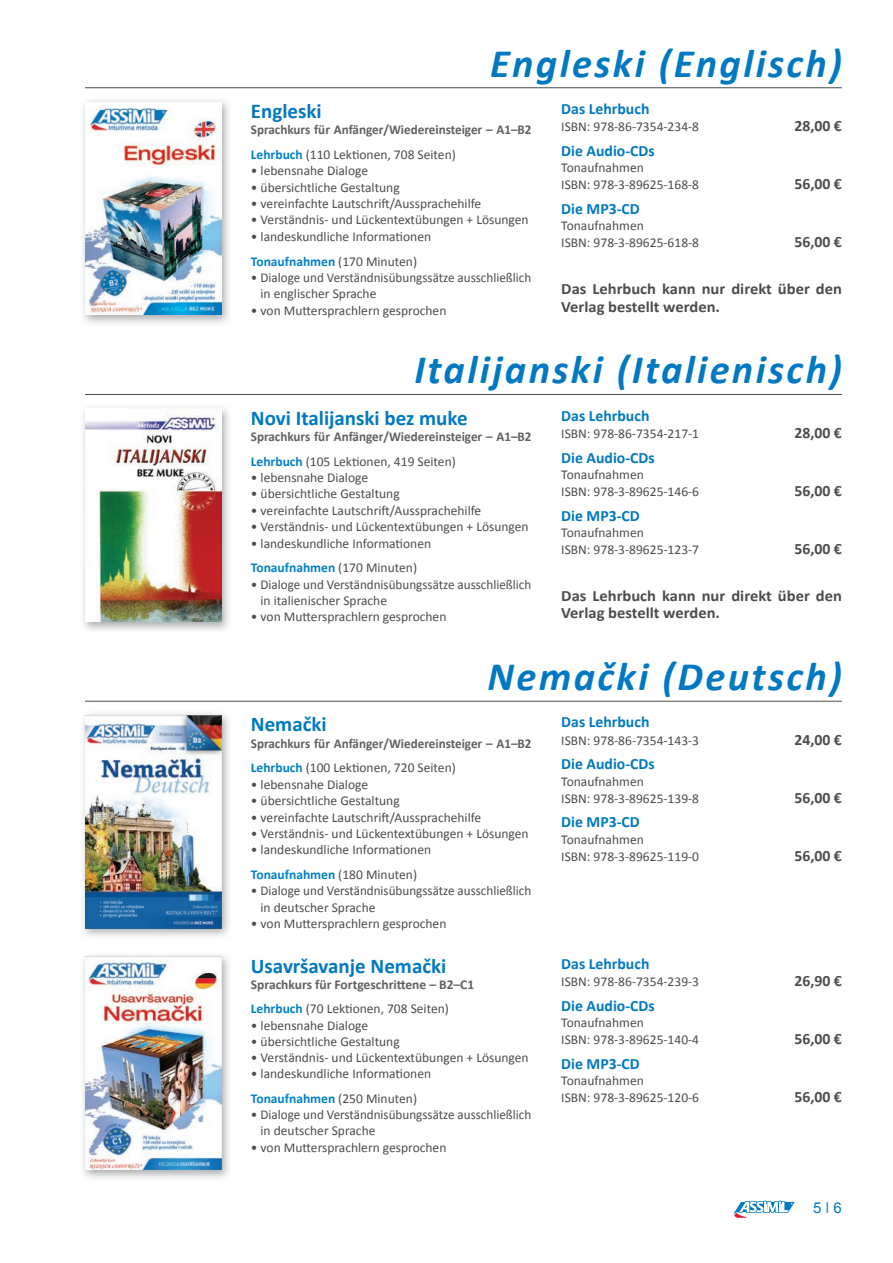
<style>
.page{position:relative;width:893px;height:1263px;background:#fff}
.page>*{position:absolute;margin:0;border:0;box-sizing:border-box;transform-origin:0 0}
.t1{font:italic 700 40.5px "Calibri";letter-spacing:.06em;color:#0079c2}
.t2{font:700 21px "Calibri";color:#0079c2}
.t3{font:700 15.75px "Calibri";color:#0079c2}
.t4{font:700 15.75px/17.2px "Calibri";color:#4b4c4d;scale:1.05 1}
.t5{font:700 15.75px "Calibri";color:#4b4c4d}
.t6{font:15px "Arial";color:#0079c2}
.t7{font:13.5px/17.2px "Calibri";color:#4b4c4d}
.t8{font:700 13.5px/24.9px "Calibri";color:#606063}
.s1{color:#0080c6}
.s2{font-weight:400;color:#4b4c4d}
.s3{font-weight:700;color:#0080c6}
</style>
<div class="page">
<svg style="left:734px;top:1200px;width:60px;height:18px"></svg>
<img style="left:83px;top:100px;width:146px;height:224px">
<div style="left:85px;top:102px;width:136px;height:213px;background:#fff"></div>
<img style="left:85px;top:108px;width:136px;height:207px">
<hr style="left:85px;top:87px;width:757px;height:1px;background:#4b4c4d">
<img style="left:83px;top:407px;width:146px;height:224px">
<img style="left:85px;top:409px;width:136px;height:212px">
<hr style="left:85px;top:394px;width:757px;height:1px;background:#4b4c4d">
<img style="left:83px;top:955px;width:146px;height:224px">
<img style="left:85px;top:957px;width:136px;height:212px">
<img style="left:83px;top:713px;width:146px;height:224px">
<img style="left:85px;top:715px;width:136px;height:213px">
<hr style="left:85px;top:701px;width:757px;height:1px;background:#4b4c4d">
<h1 class="t1" style="left:490px;top:38px;width:353px">Engleski (Englisch)</h1>
<h2 class="t2" style="left:251px;top:97px;width:72px">Engleski</h2>
<p class="t8" style="left:251px;top:117px;width:282px">Sprachkurs für Anfänger/Wiedereinsteiger – A1–B2<br><span class="s1">Lehrbuch</span> <span class="s2">(110 Lektionen, 708 Seiten)</span></p>
<p class="t7" style="left:251px;top:162px;width:119px">• lebensnahe Dialoge</p>
<p class="t7" style="left:251px;top:179px;width:150px">• übersicht liche Gestaltung</p>
<p class="t7" style="left:251px;top:195px;width:232px">• vereinfachte Lautschrift/Aussprachehilfe</p>
<p class="t7" style="left:251px;top:211px;width:279px">• Verständnis- und Lückentextübungen + Lösungen</p>
<p class="t7" style="left:251px;top:224px;width:182px;line-height:24.9px">• landeskundliche Informationen<br><span class="s3">Tonaufnahmen</span> (170 Minuten)</p>
<p class="t7" style="left:261px;top:269px;width:272px;line-height:16.4px;text-indent:-10px">• Dialoge und Verständnisübungssätze ausschließlich in englischer Sprache</p>
<p class="t7" style="left:251px;top:302px;width:197px">• von Muttersprachlern gesprochen</p>
<p class="t3" style="left:561px;top:99px;width:90px">Das Lehrbuch</p>
<p class="t7" style="left:561px;top:118px;width:139px">ISBN: 978-86-7354-234-8</p>
<p class="t5" style="left:794px;top:116px;width:49px">28,00 €</p>
<p class="t3" style="left:561px;top:141px;width:95px">Die Audio-CDs</p>
<p class="t7" style="left:561px;top:159px;width:139px">Tonaufnahmen<br>ISBN: 978-3-89625-168-8</p>
<p class="t5" style="left:794px;top:174px;width:49px">56,00 €</p>
<p class="t3" style="left:561px;top:199px;width:80px">Die MP3-CD</p>
<p class="t7" style="left:561px;top:217px;width:139px">Tonaufnahmen<br>ISBN: 978-3-89625-618-8</p>
<p class="t5" style="left:794px;top:232px;width:49px">56,00 €</p>
<p class="t4" style="left:561px;top:281px;width:269px">Das Lehrbuch kann nur direkt über den<br>Verlag bestellt werden.</p>
<h1 class="t1" style="left:414px;top:344px;width:429px">Italijanski (Italienisch)</h1>
<h2 class="t2" style="left:251px;top:404px;width:218px">Novi Italijanski bez muke</h2>
<p class="t8" style="left:251px;top:424px;width:282px">Sprachkurs für Anfänger/Wiedereinsteiger – A1–B2<br><span class="s1">Lehrbuch</span> <span class="s2">(105 Lektionen, 419 Seiten)</span></p>
<p class="t7" style="left:251px;top:469px;width:119px">• lebensnahe Dialoge</p>
<p class="t7" style="left:251px;top:485px;width:150px">• übersicht liche Gestaltung</p>
<p class="t7" style="left:251px;top:502px;width:232px">• vereinfachte Lautschrift/Aussprachehilfe</p>
<p class="t7" style="left:251px;top:518px;width:279px">• Verständnis- und Lückentextübungen + Lösungen</p>
<p class="t7" style="left:251px;top:531px;width:182px;line-height:24.9px">• landeskundliche Informationen<br><span class="s3">Tonaufnahmen</span> (170 Minuten)</p>
<p class="t7" style="left:261px;top:576px;width:272px;line-height:16.4px;text-indent:-10px">• Dialoge und Verständnisübungssätze ausschließlich in italienischer Sprache</p>
<p class="t7" style="left:251px;top:608px;width:197px">• von Muttersprachlern gesprochen</p>
<p class="t3" style="left:561px;top:405px;width:90px">Das Lehrbuch</p>
<p class="t7" style="left:561px;top:425px;width:139px">ISBN: 978-86-7354-217-1</p>
<p class="t5" style="left:794px;top:423px;width:49px">28,00 €</p>
<p class="t3" style="left:561px;top:447px;width:95px">Die Audio-CDs</p>
<p class="t7" style="left:561px;top:466px;width:139px">Tonaufnahmen<br>ISBN: 978-3-89625-146-6</p>
<p class="t5" style="left:794px;top:481px;width:49px">56,00 €</p>
<p class="t3" style="left:561px;top:505px;width:80px">Die MP3-CD</p>
<p class="t7" style="left:561px;top:524px;width:139px">Tonaufnahmen<br>ISBN: 978-3-89625-123-7</p>
<p class="t5" style="left:794px;top:539px;width:49px">56,00 €</p>
<p class="t4" style="left:561px;top:587px;width:269px">Das Lehrbuch kann nur direkt über den<br>Verlag bestellt werden.</p>
<h1 class="t1" style="left:487px;top:651px;width:356px">Nemački (Deutsch)</h1>
<p class="t3" style="left:561px;top:712px;width:90px">Das Lehrbuch</p>
<p class="t7" style="left:561px;top:731px;width:139px">ISBN: 978-86-7354-143-3</p>
<p class="t5" style="left:794px;top:729px;width:49px">24,00 €</p>
<p class="t3" style="left:561px;top:754px;width:95px">Die Audio-CDs</p>
<p class="t7" style="left:561px;top:772px;width:139px">Tonaufnahmen<br>ISBN: 978-3-89625-139-8</p>
<h2 class="t2" style="left:251px;top:711px;width:77px">Nemački</h2>
<p class="t8" style="left:251px;top:731px;width:282px">Sprachkurs für Anfänger/Wiedereinsteiger – A1–B2<br><span class="s1">Lehrbuch</span> <span class="s2">(100 Lektionen, 720 Seiten)</span></p>
<p class="t7" style="left:251px;top:776px;width:119px">• lebensnahe Dialoge</p>
<p class="t7" style="left:251px;top:792px;width:150px">• übersicht liche Gestaltung</p>
<p class="t7" style="left:251px;top:808px;width:232px">• vereinfachte Lautschrift/Aussprachehilfe</p>
<p class="t7" style="left:251px;top:825px;width:279px">• Verständnis- und Lückentextübungen + Lösungen</p>
<p class="t7" style="left:251px;top:837px;width:182px;line-height:24.9px">• landeskundliche Informationen<br><span class="s3">Tonaufnahmen</span> (180 Minuten)</p>
<p class="t7" style="left:261px;top:883px;width:272px;line-height:16.4px;text-indent:-10px">• Dialoge und Verständnisübungssätze ausschließlich in deutscher Sprache</p>
<p class="t7" style="left:251px;top:915px;width:197px">• von Muttersprachlern gesprochen</p>
<p class="t5" style="left:794px;top:787px;width:49px">56,00 €</p>
<p class="t3" style="left:561px;top:812px;width:80px">Die MP3-CD</p>
<p class="t7" style="left:561px;top:831px;width:139px">Tonaufnahmen<br>ISBN: 978-3-89625-119-0</p>
<p class="t5" style="left:794px;top:846px;width:49px">56,00 €</p>
<h2 class="t2" style="left:251px;top:952px;width:197px">Usavršavanje Nemački</h2>
<p class="t8" style="left:251px;top:972px;width:225px">Sprachkurs für Fortgeschrittene – B2–C1<br><span class="s1">Lehrbuch</span> <span class="s2">(70 Lektionen, 708 Seiten)</span></p>
<p class="t7" style="left:251px;top:1016px;width:119px">• lebensnahe Dialoge</p>
<p class="t7" style="left:251px;top:1033px;width:150px">• übersicht liche Gestaltung</p>
<p class="t7" style="left:251px;top:1049px;width:279px">• Verständnis- und Lückentextübungen + Lösungen</p>
<p class="t7" style="left:251px;top:1061px;width:182px;line-height:24.8px">• landeskundliche Informationen<br><span class="s3">Tonaufnahmen</span> (250 Minuten)</p>
<p class="t7" style="left:261px;top:1107px;width:272px;line-height:16.2px;text-indent:-10px">• Dialoge und Verständnisübungssätze ausschließlich in deutscher Sprache</p>
<p class="t7" style="left:251px;top:1138px;width:197px">• von Muttersprachlern gesprochen</p>
<p class="t3" style="left:561px;top:953px;width:90px">Das Lehrbuch</p>
<p class="t7" style="left:561px;top:973px;width:139px">ISBN: 978-86-7354-239-3</p>
<p class="t5" style="left:794px;top:970px;width:49px">26,90 €</p>
<p class="t3" style="left:561px;top:995px;width:95px">Die Audio-CDs</p>
<p class="t7" style="left:561px;top:1014px;width:139px">Tonaufnahmen<br>ISBN: 978-3-89625-140-4</p>
<p class="t5" style="left:794px;top:1029px;width:49px">56,00 €</p>
<p class="t3" style="left:561px;top:1053px;width:80px">Die MP3-CD</p>
<p class="t7" style="left:561px;top:1072px;width:139px">Tonaufnahmen<br>ISBN: 978-3-89625-120-6</p>
<p class="t5" style="left:794px;top:1087px;width:49px">56,00 €</p>
<p class="t6" style="left:813px;top:1197px;width:30px">5 6</p>
</div>
